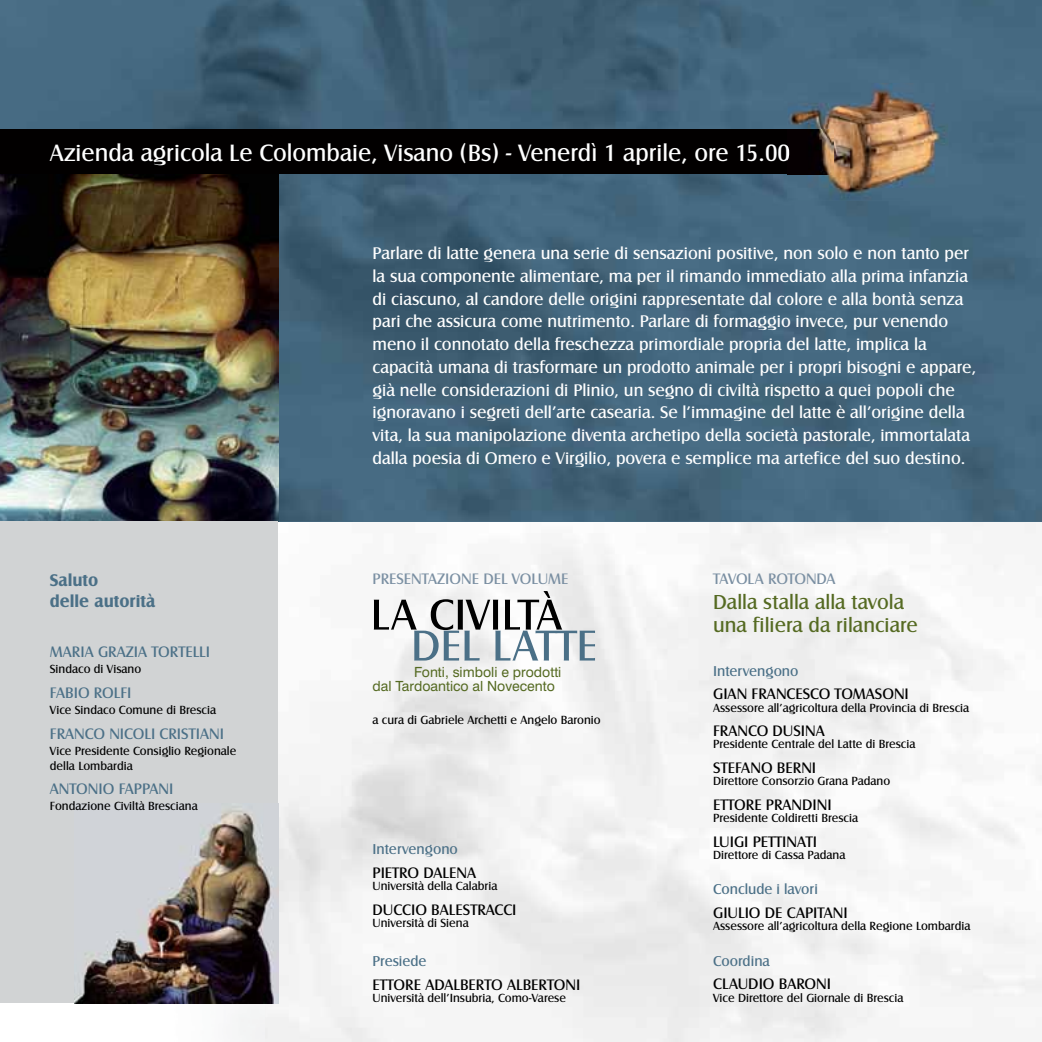
<style>
.page{position:relative;width:1042px;height:1042px;background:#fff}
.page>*{position:absolute;margin:0;border:0;box-sizing:border-box;transform-origin:0 0}
.t1{font:24.5px "Castle T";color:#fff}
.t2{font:21px/22.8px "Castle T";color:#556a22}
.t3{font:17.5px/22.8px "Castle T";color:#fff}
.t4{font:700 17.5px/21px "Castle T";color:#4b7087}
.t5{font:15.75px "Castle T";color:#000}
.t6{font:15.75px "Castle T";color:#4b7087}
.t7{font:15.75px "Castle T";color:#7a8fa2}
.t8{font:14.88px "Castle T";color:#4b7087}
.t9{font:14px/14px "Swiss 721 BT";color:#556a22}
.t10{font:12.25px/14.7px "Castle T";color:#000}
</style>
<div class="page">
<img style="left:264px;top:521px;width:777px;height:520px">
<img style="left:170px;top:1002px;width:94px;height:39px">
<img style="left:0;top:0;width:1041px;height:521px">
<img style="left:0;top:174px;width:278px;height:347px">
<div style="left:0;top:521px;width:278px;height:481px;background:#d1d3d4"></div>
<img style="left:74px;top:809px;width:204px;height:193px">
<div style="left:0;top:129px;width:833px;height:45px;background:#020000"></div>
<img style="left:787px;top:83px;width:161px;height:117px">
<img style="left:787px;top:129px;width:46px;height:45px">
<svg style="left:374px;top:591px;width:221px;height:69px"></svg>
<h1 class="t1" style="left:50px;top:143px;width:741px">Azienda agricola Le Colombaie, Visano (Bs) - Venerdì 1 aprile, ore 15.00</h1>
<p class="t4" style="left:50px;top:569px;width:107px">Saluto<br>delle autorità</p>
<p class="t6" style="left:50px;top:645px;width:162px">MARIA GRAZIA TORTELLI</p>
<p class="t10" style="left:50px;top:662px;width:93px">Sindaco di Visano</p>
<p class="t6" style="left:50px;top:687px;width:83px">FABIO ROLFI</p>
<p class="t10" style="left:50px;top:703px;width:168px">Vice Sindaco Comune di Brescia</p>
<p class="t6" style="left:50px;top:727px;width:176px">FRANCO NICOLI CRISTIANI</p>
<p class="t10" style="left:50px;top:744px;width:188px">Vice Presidente Consiglio Regionale della Lombardia</p>
<p class="t6" style="left:50px;top:783px;width:125px">ANTONIO FAPPANI</p>
<p class="t10" style="left:50px;top:799px;width:149px">Fondazione Civiltà Bresciana</p>
<p class="t3" style="left:372px;top:243px;width:605px">Parlare di latte genera una serie di sensazioni positive, non solo e non tanto per la sua componente alimentare, ma per il rimando immediato alla prima infanzia di ciascuno, al candore delle origini rappresentate dal colore e alla bontà senza pari che assicura come nutrimento. Parlare di formaggio invece, pur venendo meno il connotato della freschezza primordiale propria del latte, implica la capacità umana di trasformare un prodotto animale per i propri bisogni e appare, già nelle considerazioni di Plinio, un segno di civiltà rispetto a quei popoli che ignoravano i segreti dell’arte casearia. Se l’immagine del latte è all’origine della vita, la sua manipolazione diventa archetipo della società pastorale, immortalata dalla poesia di Omero e Virgilio, povera e semplice ma artefice del suo destino.</p>
<p class="t7" style="left:372px;top:573px;width:197px">PRESENTAZIONE DEL VOLUME</p>
<p class="t9" style="left:372px;top:665px;width:190px;text-indent:41px">Fonti, simboli e prodotti dal Tardoantico al Novecento</p>
<p class="t10" style="left:372px;top:713px;width:230px">a cura di Gabriele Archetti e Angelo Baronio</p>
<p class="t8" style="left:372px;top:843px;width:87px">Intervengono</p>
<p class="t5" style="left:372px;top:866px;width:105px">PIETRO DALENA</p>
<p class="t10" style="left:372px;top:879px;width:126px">Università della Calabria</p>
<p class="t5" style="left:372px;top:903px;width:145px">DUCCIO BALESTRACCI</p>
<p class="t10" style="left:372px;top:916px;width:98px">Università di Siena</p>
<p class="t8" style="left:372px;top:954px;width:56px">Presiede</p>
<p class="t5" style="left:372px;top:978px;width:209px">ETTORE ADALBERTO ALBERTONI</p>
<p class="t10" style="left:372px;top:990px;width:195px">Università dell’Insubria, Como-Varese</p>
<p class="t7" style="left:713px;top:573px;width:124px">TAVOLA ROTONDA</p>
<p class="t2" style="left:713px;top:591px;width:206px">Dalla stalla alla tavola una filiera da rilanciare</p>
<p class="t8" style="left:713px;top:665px;width:87px">Intervengono</p>
<p class="t5" style="left:713px;top:688px;width:197px">GIAN FRANCESCO TOMASONI</p>
<p class="t10" style="left:713px;top:701px;width:257px">Assessore all’agricoltura della Provincia di Brescia</p>
<p class="t5" style="left:713px;top:724px;width:113px">FRANCO DUSINA</p>
<p class="t10" style="left:713px;top:737px;width:204px">Presidente Centrale del Latte di Brescia</p>
<p class="t5" style="left:713px;top:761px;width:104px">STEFANO BERNI</p>
<p class="t10" style="left:713px;top:774px;width:179px">Direttore Consorzio Grana Padano</p>
<p class="t5" style="left:713px;top:798px;width:120px">ETTORE PRANDINI</p>
<p class="t10" style="left:713px;top:811px;width:146px">Presidente Coldiretti Brescia</p>
<p class="t5" style="left:713px;top:835px;width:105px">LUIGI PETTINATI</p>
<p class="t10" style="left:713px;top:848px;width:134px">Direttore di Cassa Padana</p>
<p class="t8" style="left:713px;top:883px;width:106px">Conclude i lavori</p>
<p class="t5" style="left:713px;top:906px;width:136px">GIULIO DE CAPITANI</p>
<p class="t10" style="left:713px;top:919px;width:259px">Assessore all’agricoltura della Regione Lombardia</p>
<p class="t8" style="left:713px;top:954px;width:58px">Coordina</p>
<p class="t5" style="left:713px;top:977px;width:119px">CLAUDIO BARONI</p>
<p class="t10" style="left:713px;top:990px;width:192px">Vice Direttore del Giornale di Brescia</p>
</div>
